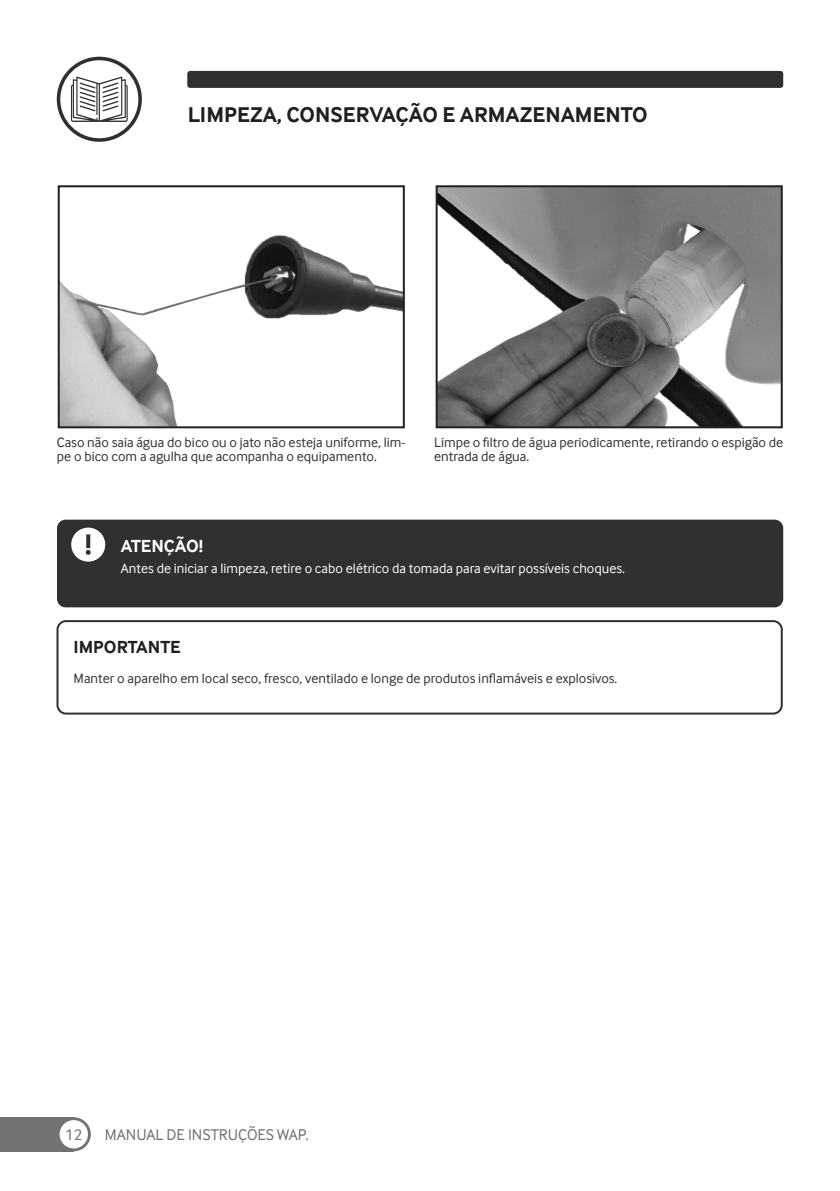
<style>
.page{position:relative;width:840px;height:1191px;background:#fff}
.page>*{position:absolute;margin:0;border:0;box-sizing:border-box;transform-origin:0 0}
.t1{font:700 22px "Inter Face";color:#231f20}
.t2{font:700 18px "Inter Face";color:#231f20}
.t3{font:700 18px "Inter Face";color:#fff}
.t4{font:16px "Inter Face";color:#717271}
.t5{font:14px/14px "Inter Face";color:#312f30}
.t6{font:14px "Inter Face";color:#fff}
</style>
<div class="page">
<div style="left:0;top:1117px;width:74px;height:34px;background:#717271"></div>
<svg style="left:57px;top:1117px;width:34px;height:34px"></svg>
<div style="left:60px;top:1120px;width:28px;height:28px;background:#fff;border-radius:50%"></div>
<div style="left:187px;top:71px;width:595px;height:17px;background:#312f30;border-radius:3px"></div>
<svg style="left:57px;top:57px;width:85px;height:85px"></svg>
<div style="left:60px;top:60px;width:78px;height:78px;background:#fff;border-radius:50%"></div>
<svg style="left:71px;top:77px;width:57px;height:45px"></svg>
<div style="left:57px;top:519px;width:725px;height:88px;background:#312f30;border-radius:9px"></div>
<div style="left:71px;top:527px;width:34px;height:34px;background:#fff;border-radius:50%"></div>
<svg style="left:86px;top:534px;width:5px;height:21px"></svg>
<img style="left:438px;top:188px;width:341px;height:237px">
<div style="left:435px;top:185px;width:347px;height:243px;border:2px solid #231f20"></div>
<img style="left:61px;top:235px;width:340px;height:190px">
<div style="left:58px;top:185px;width:346px;height:243px;border:2px solid #231f20"></div>
<div style="left:56px;top:620px;width:726px;height:94px;border:2px solid #312f30;border-radius:9px"></div>
<h1 class="t1" style="left:188px;top:102px;width:461px">LIMPEZA, CONSERVAÇÃO E ARMAZENAMENTO</h1>
<p class="t5" style="left:57px;top:436px;width:350px">Caso não saia água do bico ou o jato não esteja uniforme, lim&shy;pe o bico com a agulha que acompanha o equipamento.</p>
<p class="t5" style="left:434px;top:436px;width:350px">Limpe o filtro de água periodicamente, retirando o espigão de entrada de água.</p>
<p class="t3" style="left:121px;top:535px;width:84px">ATENÇÃO!</p>
<p class="t6" style="left:121px;top:560px;width:505px">Antes de iniciar a limpeza, retire o cabo elétrico da tomada para evitar possíveis choques.</p>
<p class="t2" style="left:74px;top:636px;width:109px">IMPORTANTE</p>
<p class="t5" style="left:74px;top:671px;width:545px">Manter o aparelho em local seco, fresco, ventilado e longe de produtos inflamáveis e explosivos.</p>
<p class="t4" style="left:65px;top:1125px;width:19px">12</p>
<p class="t4" style="left:105px;top:1125px;width:205px">MANUAL DE INSTRUÇÕES WAP.</p>
</div>
